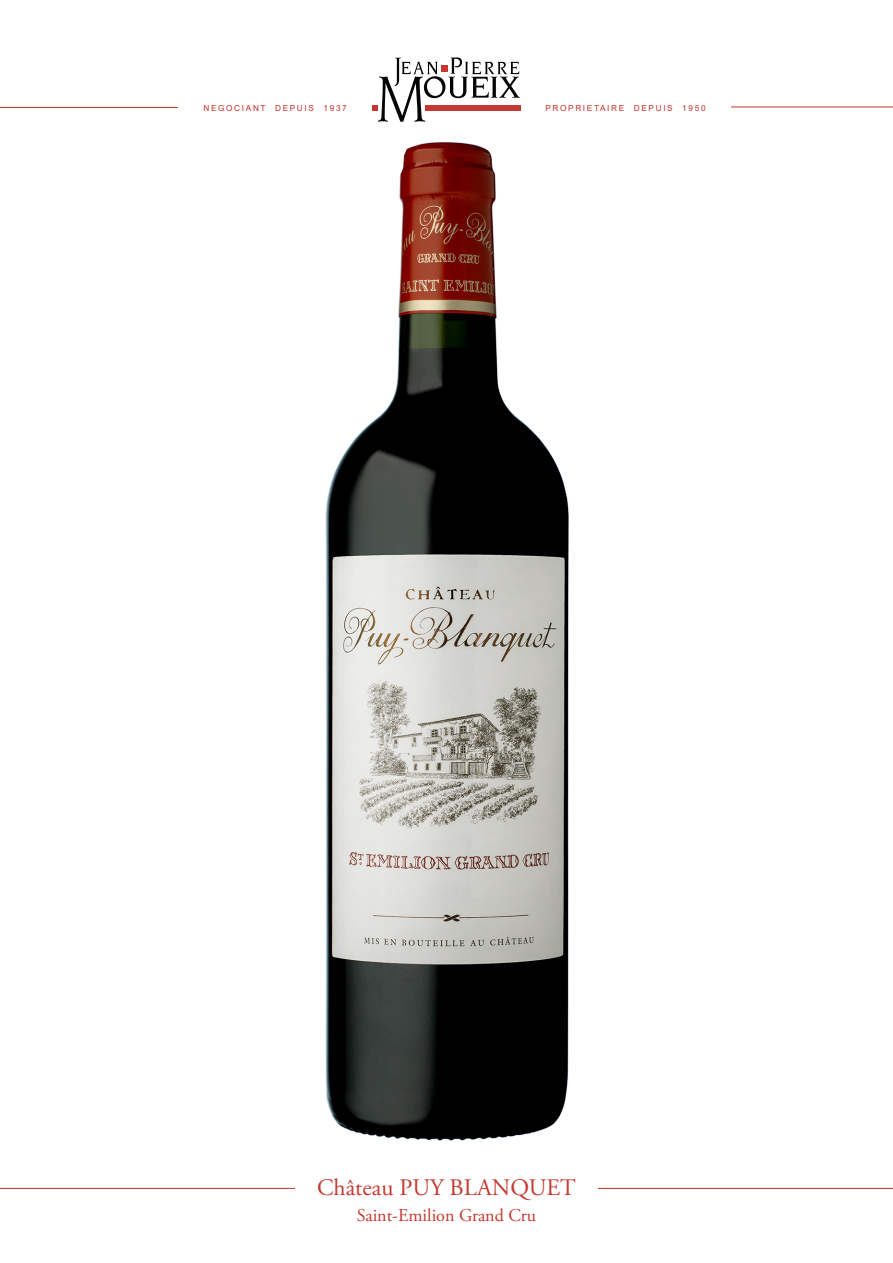
<style>
.page{position:relative;width:893px;height:1263px;background:#fff}
.page>*{position:absolute;margin:0;border:0;box-sizing:border-box;transform-origin:0 0}
.t1{font:23.7px "Adobe Garamond Pro";color:#c43a31}
.t2{font:18px "Adobe Garamond Pro";color:#c43a31}
.t3{font:8.25px "Arial";letter-spacing:.2em;color:#c53026}
</style>
<div class="page">
<hr style="left:0;top:1188px;width:893px;height:1px;background:#c53026">
<hr style="left:731px;top:107px;width:162px;height:1px;background:#c53026">
<hr style="left:0;top:107px;width:178px;height:1px;background:#c53026">
<svg style="left:373px;top:58px;width:147px;height:64px"></svg>
<div style="left:425px;top:105px;width:95px;height:5px;background:#c53832"></div>
<div style="left:295px;top:1177px;width:303px;height:62px;background:#fff"></div>
<img style="left:325px;top:142px;width:244px;height:999px">
<p class="t3" style="left:203px;top:102px;width:145px">NEGOCIANT DEPUIS 1937</p>
<p class="t3" style="left:545px;top:102px;width:162px">PROPRIETAIRE DEPUIS 1950</p>
<p class="t1" style="left:317px;top:1173px;width:260px">Château PUY BLANQUET</p>
<p class="t2" style="left:357px;top:1204px;width:181px">Saint-Emilion Grand Cru</p>
</div>
